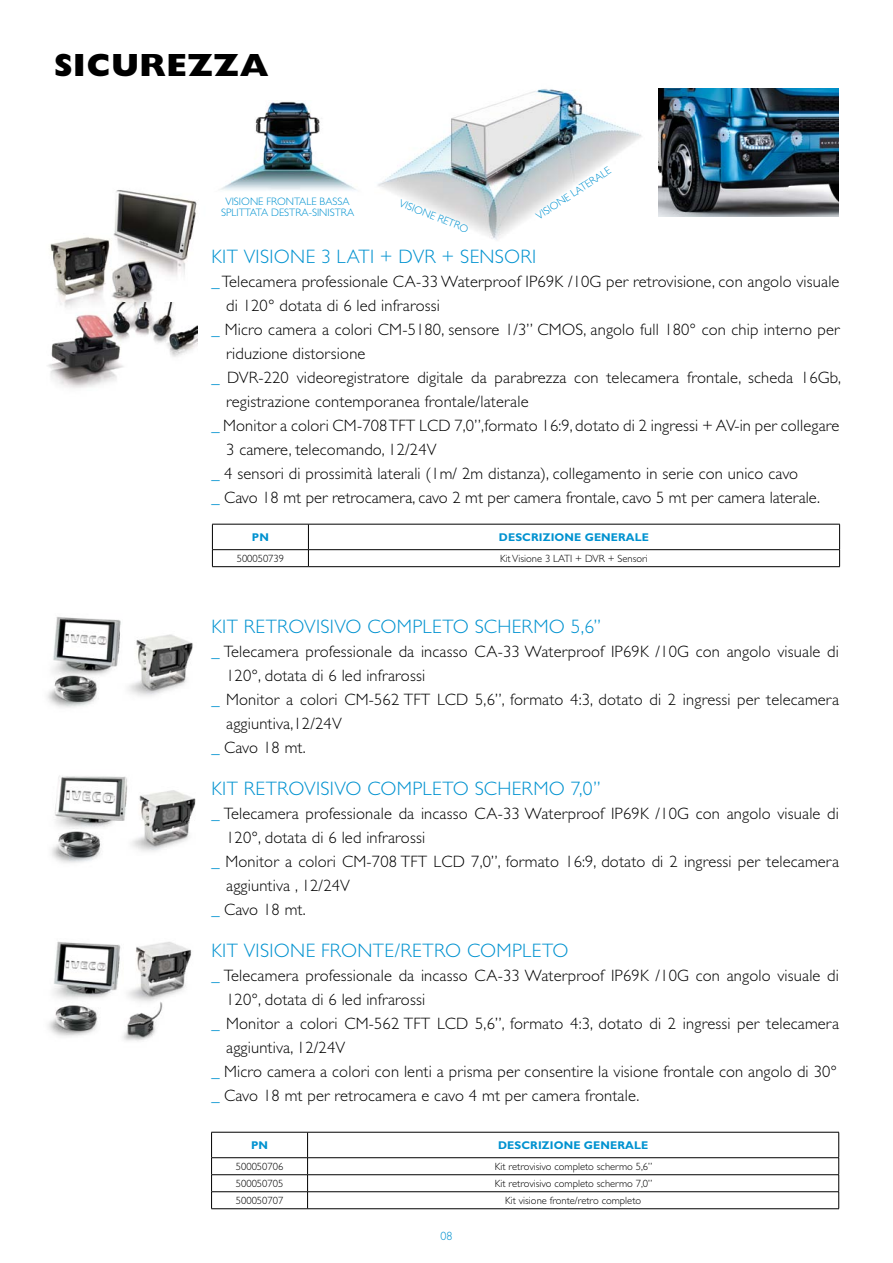
<style>
.page{position:relative;width:893px;height:1263px;background:#fff}
.page>*{position:absolute;margin:0;border:0;box-sizing:border-box;transform-origin:0 0}
.t1{font:800 32.25px "Gill Sans Std";letter-spacing:.025em;color:#000}
.t2{font:300 19.5px "Gill Sans Std";letter-spacing:.02em;color:#0092d0}
.t3{font:300 16.5px "Gill Sans Std";letter-spacing:.01em;color:#000}
.t4{font:300 12px "Gill Sans Std";color:#0092d0}
.t5{font:700 11.25px "Gill Sans Std";letter-spacing:.01em;color:#0092d0}
.t6{font:300 10.8px "Gill Sans Std";color:#0092d0}
.t7{font:300 10.5px "Gill Sans Std";color:#000}
.s1{color:#0092d0}
</style>
<div class="page">
<img style="left:47px;top:617px;width:146px;height:91px">
<img style="left:48px;top:941px;width:144px;height:100px">
<img style="left:51px;top:775px;width:145px;height:88px">
<img style="left:117px;top:291px;width:35px;height:12px">
<img style="left:117px;top:303px;width:81px;height:54px">
<img style="left:114px;top:190px;width:83px;height:101px">
<img style="left:50px;top:234px;width:67px;height:77px">
<img style="left:48px;top:311px;width:85px;height:77px">
<img style="left:378px;top:89px;width:264px;height:151px">
<img style="left:658px;top:88px;width:181px;height:128px">
<img style="left:220px;top:101px;width:136px;height:90px">
<hr style="left:212px;top:524px;width:96px;height:1px;background:#000">
<hr style="left:308px;top:524px;width:532px;height:1px;background:#000">
<hr style="left:212px;top:549px;width:96px;height:1px;background:#000">
<hr style="left:308px;top:549px;width:532px;height:1px;background:#000">
<svg style="left:212px;top:524px;width:1px;height:42px"></svg>
<svg style="left:308px;top:524px;width:1px;height:42px"></svg>
<svg style="left:839px;top:524px;width:1px;height:42px"></svg>
<hr style="left:212px;top:566px;width:96px;height:1px;background:#000">
<hr style="left:308px;top:566px;width:532px;height:1px;background:#000">
<hr style="left:211px;top:1132px;width:97px;height:1px;background:#000">
<hr style="left:308px;top:1132px;width:531px;height:1px;background:#000">
<hr style="left:211px;top:1174px;width:97px;height:1px;background:#000">
<hr style="left:308px;top:1174px;width:531px;height:1px;background:#000">
<hr style="left:211px;top:1157px;width:97px;height:1px;background:#000">
<hr style="left:308px;top:1157px;width:531px;height:1px;background:#000">
<hr style="left:211px;top:1191px;width:97px;height:1px;background:#000">
<svg style="left:211px;top:1132px;width:1px;height:76px"></svg>
<hr style="left:308px;top:1191px;width:531px;height:1px;background:#000">
<svg style="left:307px;top:1132px;width:1px;height:76px"></svg>
<svg style="left:838px;top:1132px;width:1px;height:76px"></svg>
<hr style="left:211px;top:1208px;width:97px;height:1px;background:#000">
<hr style="left:308px;top:1208px;width:531px;height:1px;background:#000">
<h1 class="t1" style="left:54px;top:46px;width:216px">SICUREZZA</h1>
<p class="t6" style="left:225px;top:195px;width:13px">Visione</p>
<p class="t6" style="left:266px;top:195px;width:8px">frontale</p>
<p class="t6" style="left:320px;top:195px;width:7px">bassa</p>
<p class="t6" style="left:221px;top:207px;width:7px">splittata</p>
<p class="t6" style="left:271px;top:207px;width:8px">destra</p>
<p class="t6" style="left:309px;top:207px;width:10px">-sinistra</p>
<p class="t6" style="left:402px;top:197px;width:14px;rotate:21deg">Visione</p>
<p class="t6" style="left:440px;top:212px;width:7px;rotate:21deg">retro</p>
<p class="t6" style="left:568px;top:189px;width:7px;rotate:-33deg">laterale</p>
<p class="t6" style="left:534px;top:212px;width:14px;rotate:-33deg">Visione</p>
<p class="t2" style="left:211px;top:245px;width:55px">Kit Visione</p>
<p class="t2" style="left:321px;top:245px;width:161px">3 LATI + DVR + Sensori</p>
<p class="t3" style="left:211px;top:272px;width:630px"><span class="s1">_</span> Telecamera professionale CA-33 Waterproof IP69K /10G per retrovisione, con angolo visuale</p>
<p class="t3" style="left:226px;top:296px;width:215px">di 120° dotata di 6 led infrarossi</p>
<p class="t3" style="left:211px;top:320px;width:630px"><span class="s1">_</span> Micro camera a colori CM-5180, sensore 1/3” CMOS, angolo full 180° con chip interno per</p>
<p class="t3" style="left:226px;top:344px;width:141px">riduzione distorsione</p>
<p class="t3" style="left:211px;top:368px;width:631px"><span class="s1">_</span> DVR-220 videoregistratore digitale da parabrezza con telecamera frontale, scheda 16Gb,</p>
<p class="t3" style="left:226px;top:392px;width:304px">registrazione contemporanea frontale/laterale</p>
<p class="t3" style="left:211px;top:416px;width:630px"><span class="s1">_</span> Monitor a colori CM-708 TFT LCD 7,0”,formato 16:9, dotato di 2 ingressi + AV-in per collegare</p>
<p class="t3" style="left:226px;top:440px;width:212px">3 camere, telecomando, 12/24V</p>
<p class="t3" style="left:211px;top:464px;width:588px"><span class="s1">_</span> 4 sensori di prossimità laterali (1m/ 2m distanza), collegamento in serie con unico cavo</p>
<p class="t3" style="left:211px;top:488px;width:610px"><span class="s1">_</span> Cavo 18 mt per retrocamera, cavo 2 mt per camera frontale, cavo 5 mt per camera laterale.</p>
<p class="t5" style="left:252px;top:530px;width:19px">PN</p>
<p class="t5" style="left:499px;top:530px;width:152px">DESCRIZIONE GENERALE</p>
<p class="t7" style="left:237px;top:552px;width:49px">500050739</p>
<p class="t7" style="left:500px;top:552px;width:149px">Kit Visione 3 LATI + DVR + Sensori</p>
<p class="t2" style="left:211px;top:616px;width:391px">KIT RETROVISIVO COMPLETO SCHERMO 5,6’’</p>
<p class="t3" style="left:211px;top:642px;width:629px"><span class="s1">_</span> Telecamera professionale da incasso CA-33 Waterproof IP69K /10G con angolo visuale di</p>
<p class="t3" style="left:226px;top:666px;width:200px">120°, dotata di 6 led infrarossi</p>
<p class="t3" style="left:211px;top:690px;width:629px"><span class="s1">_</span> Monitor a colori CM-562 TFT LCD 5,6”, formato 4:3, dotato di 2 ingressi per telecamera</p>
<p class="t3" style="left:226px;top:714px;width:117px">aggiuntiva,12/24V</p>
<p class="t3" style="left:211px;top:738px;width:96px"><span class="s1">_</span> Cavo 18 mt.</p>
<p class="t2" style="left:211px;top:777px;width:391px">KIT RETROVISIVO COMPLETO SCHERMO 7,0’’</p>
<p class="t3" style="left:211px;top:804px;width:629px"><span class="s1">_</span> Telecamera professionale da incasso CA-33 Waterproof IP69K /10G con angolo visuale di</p>
<p class="t3" style="left:226px;top:828px;width:200px">120°, dotata di 6 led infrarossi</p>
<p class="t3" style="left:211px;top:852px;width:629px"><span class="s1">_</span> Monitor a colori CM-708 TFT LCD 7,0”, formato 16:9, dotato di 2 ingressi per telecamera</p>
<p class="t3" style="left:226px;top:876px;width:125px">aggiuntiva , 12/24V</p>
<p class="t3" style="left:211px;top:900px;width:96px"><span class="s1">_</span> Cavo 18 mt.</p>
<p class="t2" style="left:211px;top:940px;width:44px">Kit visione</p>
<p class="t2" style="left:321px;top:940px;width:13px">fronte</p>
<p class="t2" style="left:395px;top:940px;width:19px">/retro</p>
<p class="t2" style="left:467px;top:940px;width:14px">completo</p>
<p class="t3" style="left:211px;top:966px;width:629px"><span class="s1">_</span> Telecamera professionale da incasso CA-33 Waterproof IP69K /10G con angolo visuale di</p>
<p class="t3" style="left:226px;top:990px;width:200px">120°, dotata di 6 led infrarossi</p>
<p class="t3" style="left:211px;top:1014px;width:629px"><span class="s1">_</span> Monitor a colori CM-562 TFT LCD 5,6”, formato 4:3, dotato di 2 ingressi per telecamera</p>
<p class="t3" style="left:226px;top:1038px;width:121px">aggiuntiva, 12/24V</p>
<p class="t3" style="left:211px;top:1062px;width:627px"><span class="s1">_</span> Micro camera a colori con lenti a prisma per consentire la visione frontale con angolo di 30°</p>
<p class="t3" style="left:211px;top:1086px;width:430px"><span class="s1">_</span> Cavo 18 mt per retrocamera e cavo 4 mt per camera frontale.</p>
<p class="t5" style="left:251px;top:1138px;width:19px">PN</p>
<p class="t5" style="left:498px;top:1138px;width:152px">DESCRIZIONE GENERALE</p>
<p class="t7" style="left:236px;top:1160px;width:49px">500050706</p>
<p class="t7" style="left:495px;top:1160px;width:159px">Kit retrovisivo completo schermo 5,6’’</p>
<p class="t7" style="left:236px;top:1177px;width:49px">500050705</p>
<p class="t7" style="left:495px;top:1177px;width:159px">Kit retrovisivo completo schermo 7,0’’</p>
<p class="t7" style="left:236px;top:1194px;width:49px">500050707</p>
<p class="t7" style="left:505px;top:1194px;width:138px">Kit visione fronte/retro completo</p>
<p class="t4" style="left:440px;top:1229px;width:14px">08</p>
</div>
